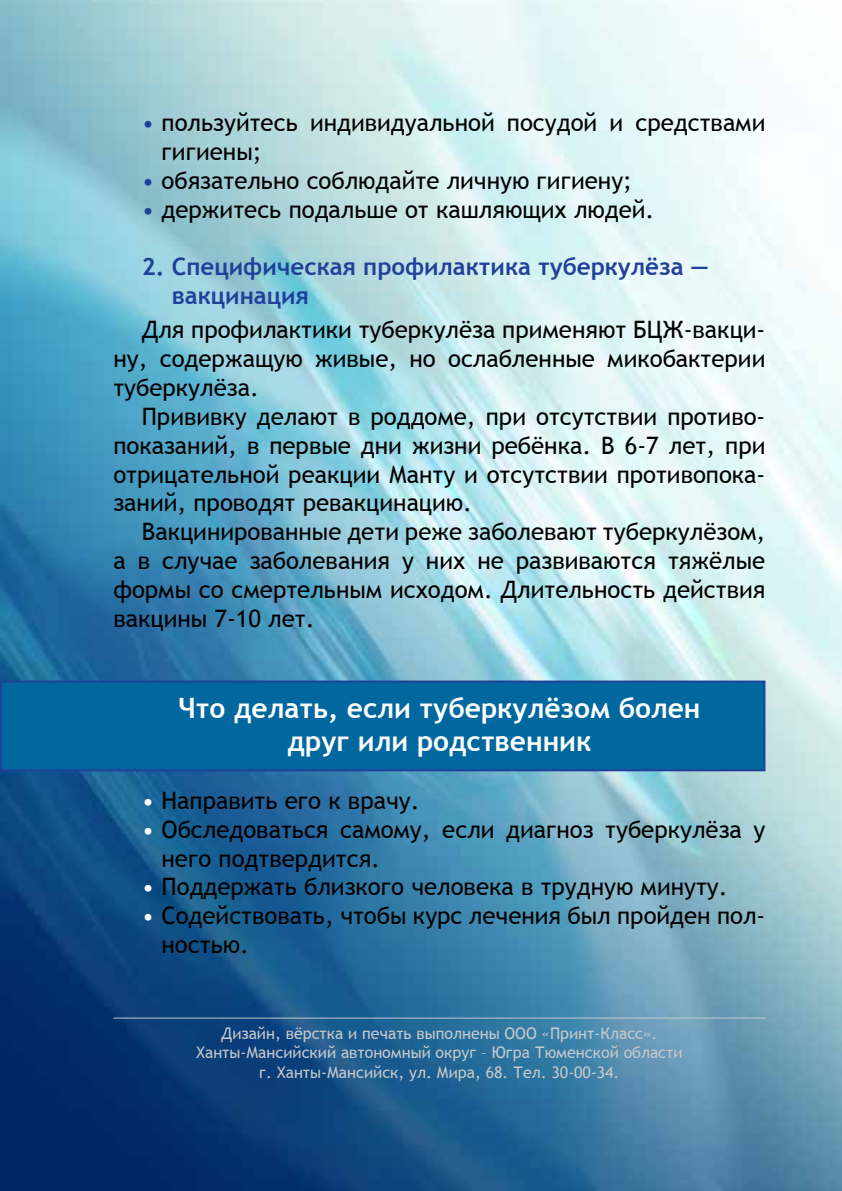
<style>
.page{position:relative;width:842px;height:1191px;background:#fff}
.page>*{position:absolute;margin:0;border:0;box-sizing:border-box;transform-origin:0 0}
.t1{font:700 28px/33.6px "Trebuchet MS";color:#fff;text-align:center}
.t2{font:24px/28.8px "Trebuchet MS";color:#000}
.t3{font:700 24px/28.8px "Trebuchet MS";color:#21409a}
.t4{font:16px/19.2px "Trebuchet MS";color:#c7c8ca;text-align:center}
.s1{color:#21409a}
.s2{color:#fff}
</style>
<div class="page">
<img style="left:0;top:0;width:842px;height:1191px">
<div style="left:1px;top:681px;width:763px;height:89px;background:#00689e"></div>
<div style="left:0;top:680px;width:765px;height:91px;border:2px solid #21409a"></div>
<hr style="left:113px;top:1017px;width:652px;height:1px;background:#c7c8ca">
<p class="t2" style="left:162px;top:109px;width:605px;text-indent:-20px"><span class="s1">•</span> пользуйтесь индивидуальной посудой и средствами гигиены;</p>
<p class="t2" style="left:142px;top:166px;width:492px"><span class="s1">•</span> обязательно соблюдайте личную гигиену;</p>
<p class="t2" style="left:142px;top:195px;width:514px"><span class="s1">•</span> держитесь подальше от кашляющих людей.</p>
<p class="t3" style="left:172px;top:252px;width:538px;text-indent:-30px">2. Специфическая профилактика туберкулёза — вакцинация</p>
<p class="t2" style="left:113px;top:316px;width:653px;text-align:justify;text-indent:28px">Для профилактики туберкулёза применяют БЦЖ-вакци&shy;ну, содержащую живые, но ослабленные микобактерии туберкулёза.</p>
<p class="t2" style="left:113px;top:402px;width:653px;text-align:justify;text-indent:28px">Прививку делают в роддоме, при отсутствии противо&shy;показаний, в первые дни жизни ребёнка. В 6-7 лет, при отрицательной реакции Манту и отсутствии противопока&shy;заний, проводят ревакцинацию.</p>
<p class="t2" style="left:113px;top:517px;width:653px;text-align:justify;text-indent:28px">Вакцинированные дети реже заболевают туберкулёзом, а в случае заболевания у них не развиваются тяжёлые формы со смертельным исходом. Длительность действия вакцины 7-10 лет.</p>
<p class="t1" style="left:178px;top:691px;width:524px">Что делать, если туберкулёзом болен друг или родственник</p>
<p class="t2" style="left:142px;top:786px;width:279px"><span class="s2">•</span> Направить его к врачу.</p>
<p class="t2" style="left:162px;top:815px;width:605px;text-indent:-20px"><span class="s2">•</span> Обследоваться самому, если диагноз туберкулёза у него подтвердится.</p>
<p class="t2" style="left:142px;top:873px;width:587px"><span class="s2">•</span> Поддержать близкого человека в трудную минуту.</p>
<p class="t2" style="left:162px;top:901px;width:605px;text-indent:-20px"><span class="s2">•</span> Содействовать, чтобы курс лечения был пройден пол&shy;ностью.</p>
<p class="t4" style="left:196px;top:1024px;width:488px">Дизайн, вёрстка и печать выполнены ООО «Принт-Класс».<br>Ханты-Мансийский автономный округ – Югра Тюменской области г. Ханты-Мансийск, ул. Мира, 68. Тел. 30-00-34.</p>
</div>
